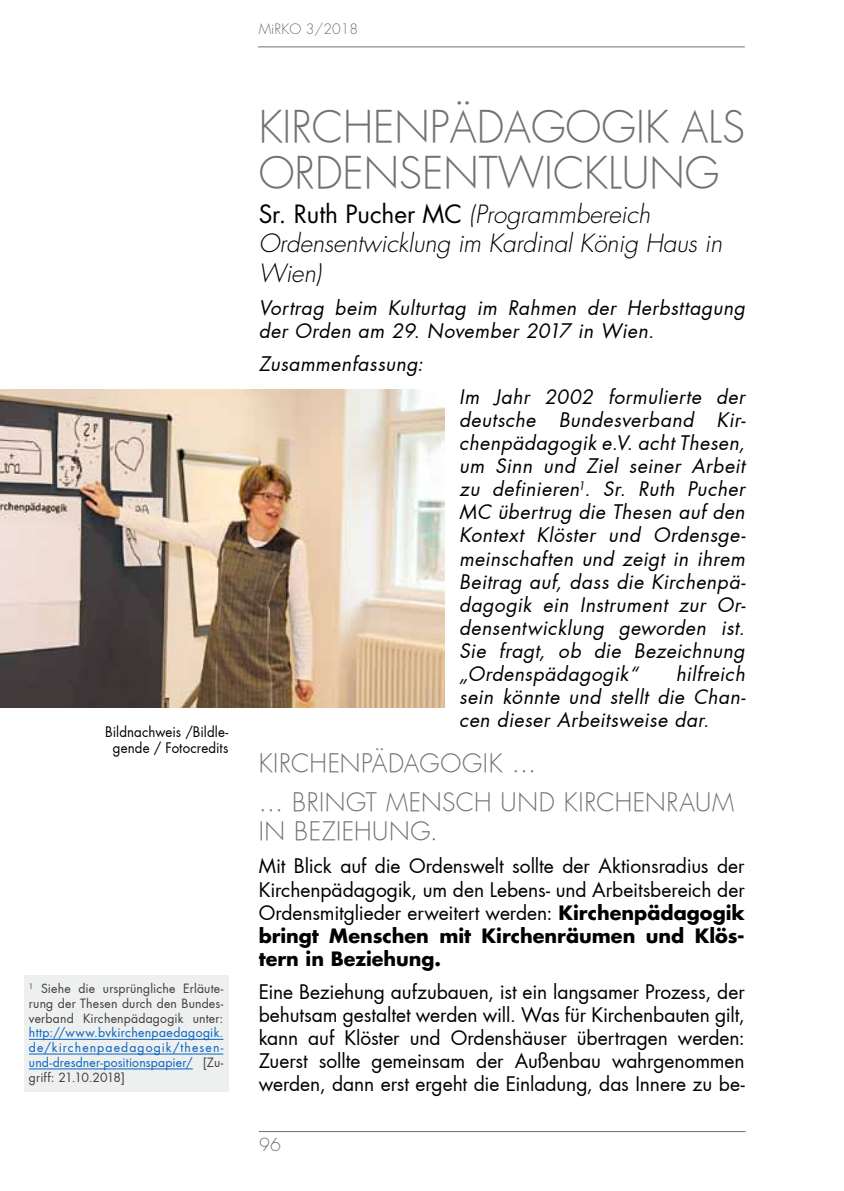
<style>
.page{position:relative;width:844px;height:1191px;background:#fff}
.page>*{position:absolute;margin:0;border:0;box-sizing:border-box;transform-origin:0 0}
.t1{font:300 42px/46.9px "Futura";color:#707173}
.t2{font:italic 300 24.5px/29.4px "Futura";letter-spacing:-.005em;color:#000}
.t3{font:300 24.5px/39.4px "Futura";letter-spacing:.025em;color:#707173}
.t4{font:italic 19.25px/23.1px "Futura";letter-spacing:.025em;color:#000;text-align:justify}
.t5{font:19.25px/23.1px "Futura";letter-spacing:-.005em;color:#000;text-align:justify}
.t6{font:300 17.5px "Futura";color:#707173}
.t7{font:14px/15.8px "Futura";letter-spacing:.01em;color:#000;text-align:center;scale:.95 1}
.t8{font:300 14px "Futura";color:#707173}
.t9{font:12.25px/14.9px "Futura";letter-spacing:.01em;color:#0563c1;text-align:justify}
.t10{font:12.25px/14.9px "Futura";letter-spacing:.015em;color:#3e3d40;text-align:justify}
.s1{color:#3e3d40}
.s2{font-weight:400;font-style:normal}
.s3{font-weight:700}
</style>
<div class="page">
<hr style="left:258px;top:47px;width:486px;height:1px;background:#707173">
<hr style="left:259px;top:1131px;width:486px;height:1px;background:#707173">
<div style="left:24px;top:975px;width:204px;height:116px;background:#eeefef"></div>
<hr style="left:29px;top:1038px;width:194px;height:1px;background:#0563c1">
<hr style="left:29px;top:1053px;width:194px;height:1px;background:#0563c1">
<hr style="left:29px;top:1068px;width:164px;height:1px;background:#0563c1">
<img style="left:0;top:389px;width:444px;height:318px">
<p class="t7" style="left:105px;top:724px;width:131px">Bildnachweis /Bildle&shy;gende / Fotocredits</p>
<p class="t10" style="left:29px;top:981px;width:196px"><sup>1</sup> Siehe die ursprüngliche Erläute&shy;rung der Thesen durch den Bundes&shy;verband Kirchenpädagogik unter:</p>
<p class="t9" style="left:29px;top:1025px;width:196px">http://www.bvkirchenpaedagogik. de/kirchenpaedagogik/thesen&shy;und-dresdner-positionspapier/ <span class="s1">[Zu&shy;griff: 21.10.2018]</span></p>
<p class="t8" style="left:259px;top:20px;width:101px">MiRKO 3/2018</p>
<h1 class="t1" style="left:259px;top:103px;width:487px">KIRCHENPÄDAGOGIK ALS<br>ORDENSENTWICKLUNG</h1>
<p class="t2" style="left:259px;top:200px;width:464px"><span class="s2">Sr. Ruth Pucher MC</span> (Programmbereich<br>Ordensentwicklung im Kardinal König Haus in<br>Wien)</p>
<p class="t4" style="left:259px;top:296px;width:487px">Vortrag beim Kulturtag im Rahmen der Herbsttagung der Orden am 29. November 2017 in Wien.</p>
<p class="t4" style="left:259px;top:352px;width:166px">Zusammenfassung:</p>
<p class="t4" style="left:459px;top:385px;width:288px">Im Jahr 2002 formulierte der deutsche Bundesverband Kir&shy;chenpädagogik e.V. acht Thesen, um Sinn und Ziel seiner Arbeit zu definieren<sup>1</sup>. Sr. Ruth Pucher MC übertrug die Thesen auf den Kontext Klöster und Ordensge&shy;meinschaften und zeigt in ihrem Beitrag auf, dass die Kirchenpä&shy;dagogik ein Instrument zur Or&shy;densentwicklung geworden ist.<br>Sie fragt, ob die Bezeichnung „Ordenspädagogik“</p>
<p class="t4" style="left:459px;top:662px;width:288px;text-indent:216px">hilfreich sein könnte und stellt die Chan&shy;cen dieser Arbeitsweise dar.</p>
<p class="t3" style="left:259px;top:743px;width:476px">KIRCHENPÄDAGOGIK …<br>… BRINGT MENSCH UND KIRCHENRAUM</p>
<p class="t3" style="left:259px;top:812px;width:180px">IN BEZIEHUNG.</p>
<p class="t5" style="left:259px;top:854px;width:487px">Mit Blick auf die Ordenswelt sollte der Aktionsradius der Kirchenpädagogik, um den Lebens- und Arbeitsbereich der Ordensmitglieder erweitert werden: <span class="s3">Kirchenpädagogik bringt Menschen mit Kirchenräumen und Klös&shy;tern in Beziehung.</span></p>
<p class="t5" style="left:259px;top:980px;width:487px">Eine Beziehung aufzubauen, ist ein langsamer Prozess, der behutsam gestaltet werden will. Was für Kirchenbauten gilt, kann auf Klöster und Ordenshäuser übertragen werden:<br>Zuerst sollte gemeinsam der Außenbau wahrgenommen werden, dann erst ergeht die Einladung, das Innere zu be-</p>
<p class="t6" style="left:259px;top:1134px;width:23px">96</p>
</div>
